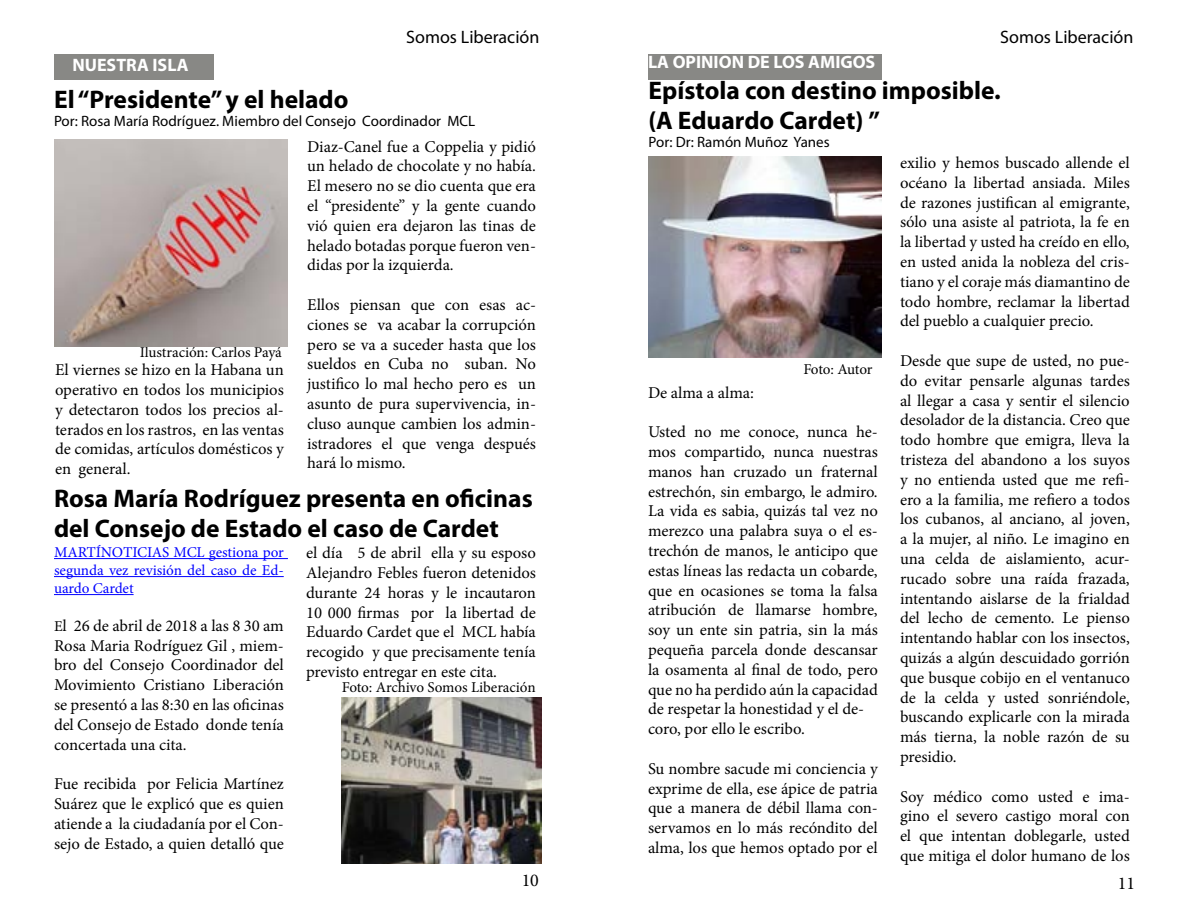
<style>
.page{position:relative;width:1188px;height:918px;background:#fff}
.page>*{position:absolute;margin:0;border:0;box-sizing:border-box;transform-origin:0 0}
.t1{font:700 25.5px/30.6px "Myriad Pro";color:#000}
.t2{font:700 18px "Myriad Pro";color:#fff}
.t3{font:18px "Myriad Pro";color:#000}
.t4{font:18px "Minion Pro";color:#000}
.t5{font:16.5px/19.8px "Minion Pro";letter-spacing:-.01em;color:#000;text-align:justify}
.t6{font:15px "Myriad Pro";color:#000}
.t7{font:15px/18px "Minion Pro";letter-spacing:-.01em;color:#00f;text-align:justify}
.t8{font:15px "Minion Pro";color:#000}
.s1{font-size:15px}
</style>
<div class="page">
<div style="left:54px;top:54px;width:160px;height:26px;background:#888885"></div>
<hr style="left:54px;top:558px;width:234px;height:1px;background:#00f">
<hr style="left:54px;top:576px;width:230px;height:1px;background:#00f">
<hr style="left:54px;top:594px;width:80px;height:1px;background:#00f">
<img style="left:342px;top:697px;width:199px;height:167px">
<img style="left:54px;top:140px;width:234px;height:206px">
<div style="left:648px;top:54px;width:234px;height:26px;background:#888885"></div>
<img style="left:649px;top:156px;width:233px;height:201px">
<p class="t3" style="left:406px;top:26px;width:135px">Somos Liberación</p>
<p class="t3" style="left:1000px;top:26px;width:135px">Somos Liberación</p>
<p class="t2" style="left:72px;top:53px;width:118px">NUESTRA ISLA</p>
<h1 class="t1" style="left:54px;top:83px;width:296px">El “Presidente” y el helado</h1>
<p class="t6" style="left:54px;top:112px;width:423px">Por: Rosa María Rodríguez. Miembro del Consejo Coordinador MCL</p>
<p class="t5" style="left:307px;top:136px;width:231px">Diaz-Canel fue a Coppelia y pidió un helado de chocolate y no había.<br>El mesero no se dio cuenta que era el “presidente” y la gente cuando vió quien era dejaron las tinas de helado botadas porque fueron ven&shy;didas por la izquierda.</p>
<p class="t5" style="left:307px;top:295px;width:231px">Ellos piensan que con esas ac&shy;ciones se va acabar la corrupción pero se va a suceder hasta que los sueldos en Cuba no suban. No justifico lo mal hecho pero es un asunto de pura supervivencia, in&shy;cluso aunque cambien los admin&shy;istradores el que venga después hará lo mismo.</p>
<h1 class="t1" style="left:54px;top:482px;width:480px">Rosa María Rodríguez presenta en oficinas del Consejo de Estado el caso de Cardet</h1>
<p class="t7" style="left:54px;top:543px;width:232px">MARTÍNOTICIAS MCL gestiona por segunda vez revisión del caso de Ed&shy;uardo Cardet</p>
<p class="t5" style="left:54px;top:616px;width:232px"><span class="s1">E</span>l 26 de abril de 2018 a las 8 30 am Rosa Maria Rodríguez Gil , miem&shy;bro del Consejo Coordinador del Movimiento Cristiano Liberación se presentó a las 8:30 en las oficinas del Consejo de Estado donde tenía concertada una cita.</p>
<p class="t5" style="left:54px;top:774px;width:232px">Fue recibida por Felicia Martínez Suárez que le explicó que es quien atiende a la ciudadanía por el Con&shy;sejo de Estado, a quien detalló que</p>
<p class="t8" style="left:140px;top:342px;width:144px">Ilustración: Carlos Payá</p>
<p class="t5" style="left:55px;top:360px;width:231px">El viernes se hizo en la Habana un operativo en todos los municipios y detectaron todos los precios al&shy;terados en los rastros, en las ventas de comidas, artículos domésticos y en general.</p>
<p class="t5" style="left:306px;top:543px;width:232px">el día 5 de abril ella y su esposo Alejandro Febles fueron detenidos durante 24 horas y le incautaron 10 000 firmas por la libertad de Eduardo Cardet que el MCL había recogido y que precisamente tenía previsto entregar en este cita.</p>
<p class="t8" style="left:342px;top:677px;width:196px">Foto: Archivo Somos Liberación</p>
<p class="t4" style="left:522px;top:868px;width:19px">10</p>
<p class="t2" style="left:648px;top:50px;width:229px">LA OPINION DE LOS AMIGOS</p>
<h1 class="t1" style="left:649px;top:74px;width:354px">Epístola con destino imposible. (A Eduardo Cardet) ”</h1>
<p class="t6" style="left:649px;top:133px;width:183px">Por: Dr: Ramón Muñoz Yanes</p>
<p class="t8" style="left:803px;top:359px;width:71px">Foto: Autor</p>
<p class="t5" style="left:648px;top:383px;width:108px">De alma a alma:</p>
<p class="t5" style="left:648px;top:422px;width:232px;text-align:left">Usted no me conoce, nunca he&shy;mos compartido, nunca nuestras manos han cruzado un fraternal estrechón, sin embargo, le admiro.<br>La vida es sabia, quizás tal vez no merezco una palabra suya o el es&shy;trechón de manos, le anticipo que estas líneas las redacta un cobarde, que en ocasiones se toma la falsa atribución de llamarse hombre, soy un ente sin patria, sin la más pequeña parcela donde descansar la osamenta al final de todo, pero que no ha perdido aún la capacidad de respetar la honestidad y el de&shy;coro, por ello le escribo.</p>
<p class="t5" style="left:648px;top:759px;width:232px">Su nombre sacude mi conciencia y exprime de ella, ese ápice de patria que a manera de débil llama con&shy;servamos en lo más recóndito del alma, los que hemos optado por el</p>
<p class="t5" style="left:900px;top:153px;width:232px">exilio y hemos buscado allende el océano la libertad ansiada. Miles de razones justifican al emigrante, sólo una asiste al patriota, la fe en la libertad y usted ha creído en ello, en usted anida la nobleza del cris&shy;tiano y el coraje más diamantino de todo hombre, reclamar la libertad del pueblo a cualquier precio.</p>
<p class="t5" style="left:900px;top:351px;width:232px">Desde que supe de usted, no pue&shy;do evitar pensarle algunas tardes al llegar a casa y sentir el silencio desolador de la distancia. Creo que todo hombre que emigra, lleva la tristeza del abandono a los suyos y no entienda usted que me refi&shy;ero a la familia, me refiero a todos los cubanos, al anciano, al joven, a la mujer, al niño. Le imagino en una celda de aislamiento, acur&shy;rucado sobre una raída frazada, intentando aislarse de la frialdad del lecho de cemento. Le pienso intentando hablar con los insectos, quizás a algún descuidado gorrión que busque cobijo en el ventanuco de la celda y usted sonriéndole, buscando explicarle con la mirada más tierna, la noble razón de su presidio.</p>
<p class="t5" style="left:900px;top:787px;width:232px">Soy médico como usted e ima&shy;gino el severo castigo moral con el que intentan doblegarle, usted que mitiga el dolor humano de los</p>
<p class="t4" style="left:1118px;top:871px;width:19px">11</p>
</div>
